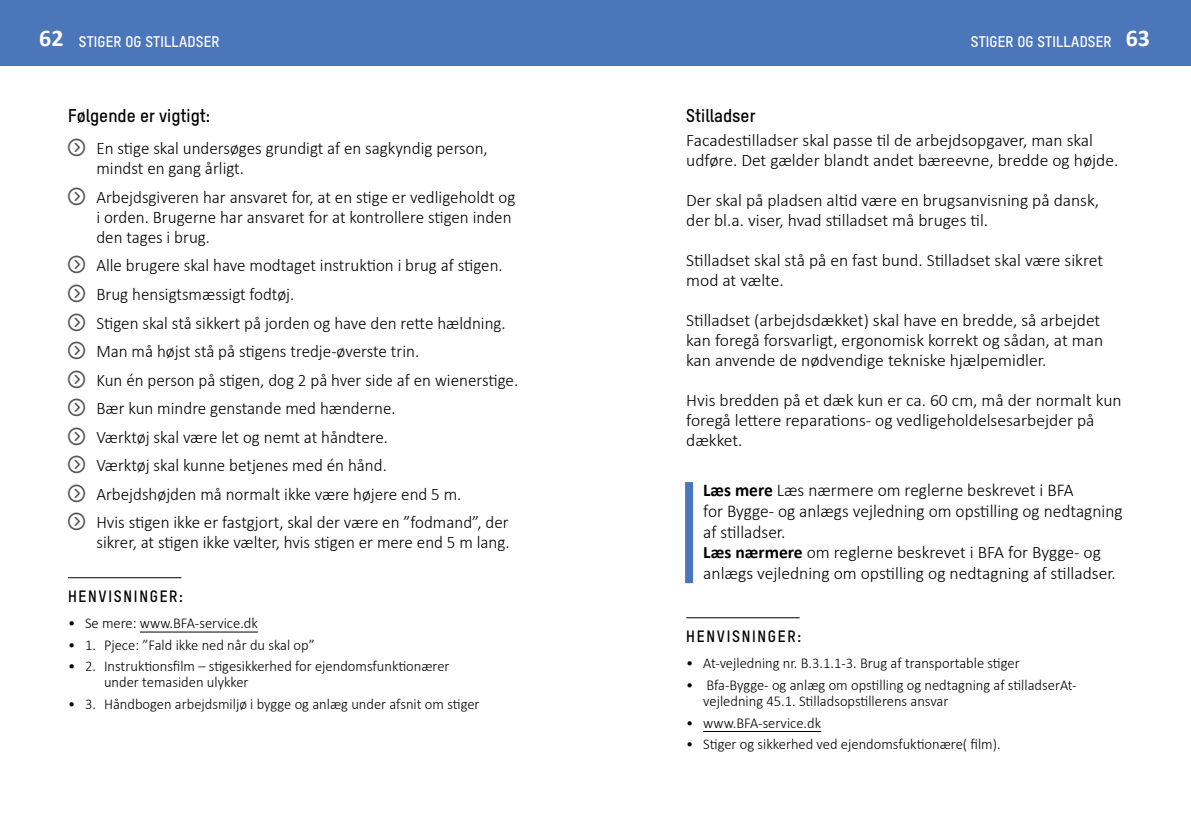
<style>
.page{position:relative;width:1191px;height:840px;background:#fff}
.page>*{position:absolute;margin:0;border:0;box-sizing:border-box;transform-origin:0 0}
.t1{font:300 18px/21px "Calibri";color:#000}
.t2{font:18px "T Star Bold";color:#000}
.t3{font:300 17.6px/28.6px "Calibri";color:#000}
.t4{font:300 17.4px/20px "Calibri";color:#000}
.t5{font:16px "T Star Bold";letter-spacing:.11em;color:#000}
.t6{font:300 15px/16px "Calibri";color:#000}
.t7{font:15px "T Star Bold";letter-spacing:.01em;color:#fff}
.s1{font-family:"Calibri";font-weight:700;font-size:24px}
.s2{font-weight:700}
</style>
<div class="page">
<div style="left:0;top:0;width:1191px;height:65px;background:#4c76ba"></div>
<hr style="left:68px;top:577px;width:113px;height:1px;background:#000">
<hr style="left:140px;top:631px;width:118px;height:1px;background:#000">
<div style="left:685px;top:482px;width:8px;height:101px;background:#4c76ba"></div>
<hr style="left:686px;top:617px;width:113px;height:1px;background:#000">
<hr style="left:703px;top:730px;width:118px;height:1px;background:#000">
<p class="t7" style="left:39px;top:32px;width:182px"><span class="s1">62</span> STIGER OG STILLADSER</p>
<p class="t7" style="left:971px;top:32px;width:181px">STIGER OG STILLADSER <span class="s1">63</span></p>
<p class="t2" style="left:68px;top:104px;width:144px">Følgende er vigtigt:</p>
<p class="t3" style="left:96px;top:138px;width:393px;line-height:20px">En stige skal undersøges grundigt af en sagkyndig person, mindst en gang årligt.</p>
<p class="t3" style="left:96px;top:186px;width:420px;line-height:20px">Arbejdsgiveren har ansvaret for, at en stige er vedligeholdt og i orden. Brugerne har ansvaret for at kontrollere stigen inden den tages i brug.</p>
<p class="t3" style="left:96px;top:250px;width:423px">Alle brugere skal have modtaget instruktion i brug af stigen.<br>Brug hensigtsmæssigt fodtøj.<br>Stigen skal stå sikkert på jorden og have den rette hældning.<br>Man må højst stå på stigens tredje-øverste trin.<br>Kun én person på stigen, dog 2 på hver side af en wienerstige.<br>Bær kun mindre genstande med hænderne.<br>Værktøj skal være let og nemt at håndtere.<br>Værktøj skal kunne betjenes med én hånd.<br>Arbejdshøjden må normalt ikke være højere end 5 m.<br>Hvis stigen ikke er fastgjort, skal der være en ”fodmand”, der</p>
<p class="t3" style="left:96px;top:527px;width:415px">sikrer, at stigen ikke vælter, hvis stigen er mere end 5 m lang.</p>
<p class="t5" style="left:68px;top:586px;width:116px">HENVISNINGER:</p>
<p class="t6" style="left:68px;top:614px;width:191px">• Se mere: www.BFA-service.dk</p>
<p class="t6" style="left:68px;top:635px;width:248px">• 1. Pjece: ”Fald ikke ned når du skal op”</p>
<p class="t6" style="left:104px;top:657px;width:347px;text-indent:-36px">• 2. Instruktionsfilm – stigesikkerhed for ejendomsfunktionærer under temasiden ulykker</p>
<p class="t6" style="left:68px;top:695px;width:413px">• 3. Håndbogen arbejdsmiljø i bygge og anlæg under afsnit om stiger</p>
<p class="t2" style="left:686px;top:104px;width:71px">Stilladser</p>
<p class="t4" style="left:686px;top:129px;width:434px">Facadestilladser skal passe til de arbejdsopgaver, man skal udføre. Det gælder blandt andet bæreevne, bredde og højde.</p>
<p class="t4" style="left:686px;top:189px;width:414px">Der skal på pladsen altid være en brugsanvisning på dansk, der bl.a. viser, hvad stilladset må bruges til.</p>
<p class="t4" style="left:686px;top:249px;width:418px">Stilladset skal stå på en fast bund. Stilladset skal være sikret mod at vælte.</p>
<p class="t4" style="left:686px;top:309px;width:418px">Stilladset (arbejdsdækket) skal have en bredde, så arbejdet kan foregå forsvarligt, ergonomisk korrekt og sådan, at man kan anvende de nødvendige tekniske hjælpemidler.</p>
<p class="t4" style="left:686px;top:389px;width:437px">Hvis bredden på et dæk kun er ca. 60 cm, må der normalt kun foregå lettere reparations- og vedligeholdelsesarbejder på dækket.</p>
<p class="t1" style="left:703px;top:478px;width:421px"><span class="s2">Læs mere</span> Læs nærmere om reglerne beskrevet i BFA<br>for Bygge- og anlægs vejledning om opstilling og nedtagning af stilladser.</p>
<p class="t4" style="left:703px;top:540px;width:414px;line-height:21px"><span class="s2">Læs nærmere</span> om reglerne beskrevet i BFA for Bygge- og anlægs vejledning om opstilling og nedtagning af stilladser.</p>
<p class="t5" style="left:686px;top:626px;width:116px">HENVISNINGER:</p>
<p class="t6" style="left:686px;top:654px;width:335px">• At-vejledning nr. B.3.1.1-3. Brug af transportable stiger</p>
<p class="t6" style="left:703px;top:675px;width:375px;text-indent:-17px">• Bfa-Bygge- og anlæg om opstilling og nedtagning af stilladserAt&shy;vejledning 45.1. Stilladsopstillerens ansvar</p>
<p class="t6" style="left:686px;top:713px;width:136px">• www.BFA-service.dk</p>
<p class="t6" style="left:686px;top:735px;width:316px">• Stiger og sikkerhed ved ejendomsfuktionære( film).</p>
</div>
